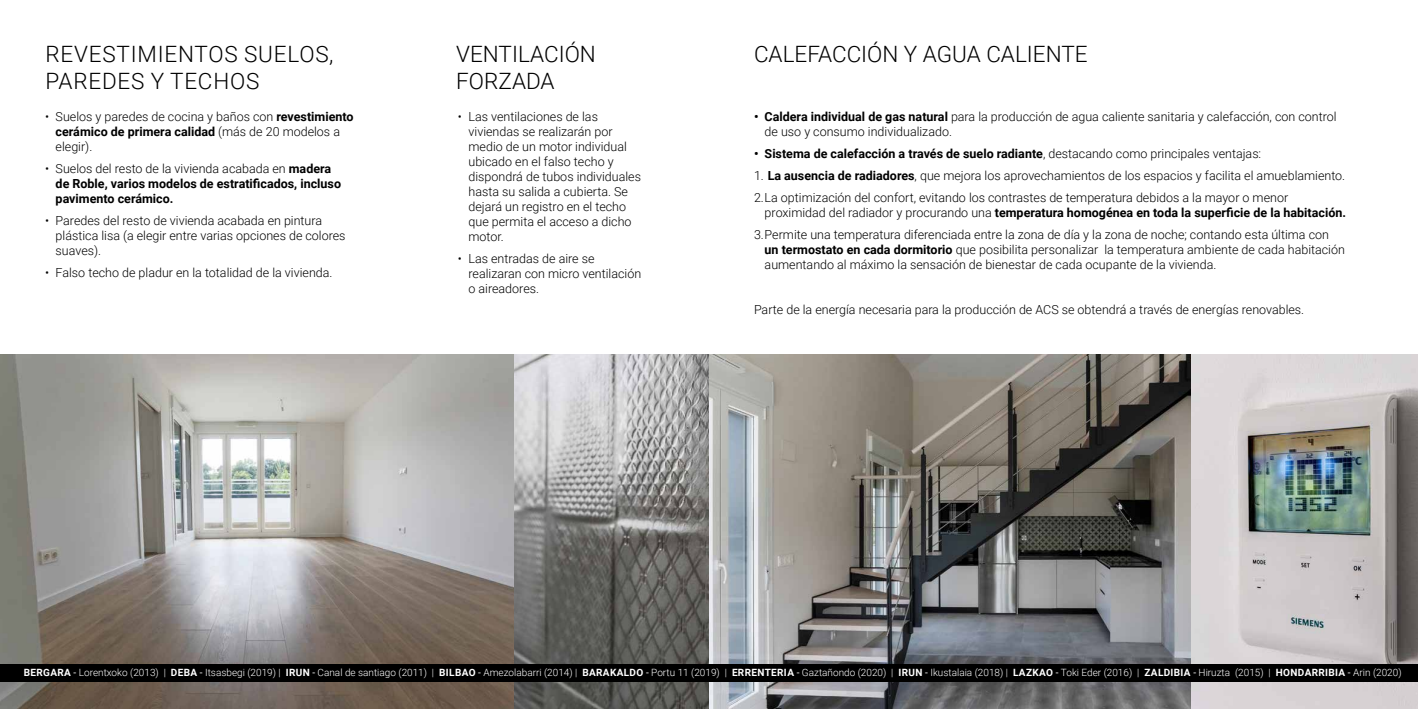
<style>
.page{position:relative;width:1418px;height:709px;background:#fff}
.page>*{position:absolute;margin:0;border:0;box-sizing:border-box;transform-origin:0 0}
.t1{font:300 22.5px "Roboto";color:#000}
.t2{font:300 12.5px/15px "Roboto";color:#000}
.t3{font:700 12.5px/15px "Roboto";color:#000}
.t4{font:300 10px "Roboto";color:#fff}
.t5{font:700 10px "Roboto";color:#fff}
.s1{font-weight:700}
.s2{font-weight:300}
.s3{font-weight:400}
</style>
<div class="page">
<img style="left:0;top:354px;width:1417px;height:355px">
<div style="left:0;top:664px;width:1417px;height:17px;background:#000"></div>
<h1 class="t1" style="left:45px;top:38px;width:14px">revesti</h1>
<h1 class="t1" style="left:137px;top:38px;width:35px">mientos</h1>
<h1 class="t1" style="left:244px;top:38px;width:15px">suelos</h1>
<h1 class="t1" style="left:329px;top:38px;width:6px">,</h1>
<h1 class="t1" style="left:45px;top:65px;width:15px">paredes</h1>
<h1 class="t1" style="left:151px;top:65px;width:35px">y techos</h1>
<p class="t2" style="left:56px;top:109px;width:299px;text-indent:-11px">• Suelos y paredes de cocina y baños con <span class="s1">revestimiento cerámico de primera calidad</span> (más de 20 modelos a elegir).</p>
<p class="t3" style="left:56px;top:161px;width:287px;text-indent:-11px"><span class="s2">• Suelos del resto de la vivienda acabada en</span> madera de Roble, varios modelos de estratificados, incluso pavimento cerámico.</p>
<p class="t2" style="left:56px;top:213px;width:291px;text-indent:-11px">• Paredes del resto de vivienda acabada en pintura plástica lisa (a elegir entre varias opciones de colores suaves).</p>
<p class="t2" style="left:45px;top:265px;width:289px">• Falso techo de pladur en la totalidad de la vivienda.</p>
<h1 class="t1" style="left:456px;top:38px;width:141px">VENTILACIÓN</h1>
<h1 class="t1" style="left:754px;top:38px;width:335px">CALEFACCIÓN Y AGUA CALIENTE</h1>
<h1 class="t1" style="left:456px;top:65px;width:100px">FORZADA</h1>
<p class="t2" style="left:764px;top:109px;width:573px;text-indent:-11px"><span class="s1">• Caldera individual de gas natural</span> para la producción de agua caliente sanitaria y calefacción, con control de uso y consumo individualizado.</p>
<p class="t3" style="left:754px;top:146px;width:509px">• Sistema de calefacción a través de suelo radiante<span class="s2">, destacando como principales ventajas:</span></p>
<p class="t2" style="left:754px;top:164px;width:593px;line-height:22.1px">1. <span class="s1">La ausencia de radiadores</span>, que mejora los aprovechamientos de los espacios y facilita el amueblamiento.<br>2.La optimización del confort, evitando los contrastes de temperatura debidos a la mayor o menor</p>
<p class="t2" style="left:754px;top:201px;width:593px;line-height:22.1px;text-indent:11px">proximidad del radiador y procurando una <span class="s1">temperatura homogénea en toda la superficie de la habitación.<br></span>3.Permite una temperatura diferenciada entre la zona de día y la zona de noche; contando esta última con</p>
<p class="t2" style="left:764px;top:242px;width:582px"><span class="s1">un termostato en cada dormitorio</span> que posibilita personalizar la temperatura ambiente de cada habitación aumentando al máximo la sensación de bienestar de cada ocupante de la vivienda.</p>
<p class="t2" style="left:754px;top:301px;width:551px">Parte de la energía necesaria para la producción de ACS se obtendrá a través de energías renovables.</p>
<p class="t2" style="left:468px;top:109px;width:174px;text-indent:-11px">• Las ventilaciones de las viviendas se realizarán por medio de un motor individual ubicado en el falso techo y dispondrá de tubos individuales hasta su salida a cubierta. Se dejará un registro en el techo que permita el acceso a dicho motor.</p>
<p class="t2" style="left:468px;top:251px;width:174px;text-indent:-11px">• Las entradas de aire se realizaran con micro ventilación o aireadores.</p>
<p class="t4" style="left:24px;top:665px;width:422px"><span class="s1">BERGARA</span> <span class="s3">-</span> Lorentxoko (2013) | <span class="s1">DEBA</span> <span class="s3">-</span> Itsasbegi (2019) | <span class="s1">iru n</span> <span class="s3">-</span> Canal de santiago (2011) | <span class="s1">bilba</span></p>
<p class="t4" style="left:469px;top:665px;width:122px"><span class="s1">o</span> <span class="s3">-</span> Amezolabarri (2014) | <span class="s1">bara</span></p>
<p class="t5" style="left:610px;top:665px;width:14px">kald</p>
<p class="t4" style="left:636px;top:665px;width:103px"><span class="s1">o</span> <span class="s3">-</span> Portu 11 (2019) | <span class="s1">erre</span></p>
<p class="t5" style="left:757px;top:665px;width:21px">nteria</p>
<p class="t4" style="left:796px;top:665px;width:361px"><span class="s3">-</span> Gaztañondo (2020) | <span class="s1">IRUN</span> <span class="s3">-</span> Ikustalaia (2018) | <span class="s1">lazkao</span> <span class="s3">-</span> Toki Eder (2016) | <span class="s1">zaldibia</span></p>
<p class="t4" style="left:1193px;top:665px;width:210px"><span class="s3">-</span> Hiruzta (2015) | <span class="s1">HON DARRIBIA</span> <span class="s3">-</span> Arin (2020)</p>
</div>
